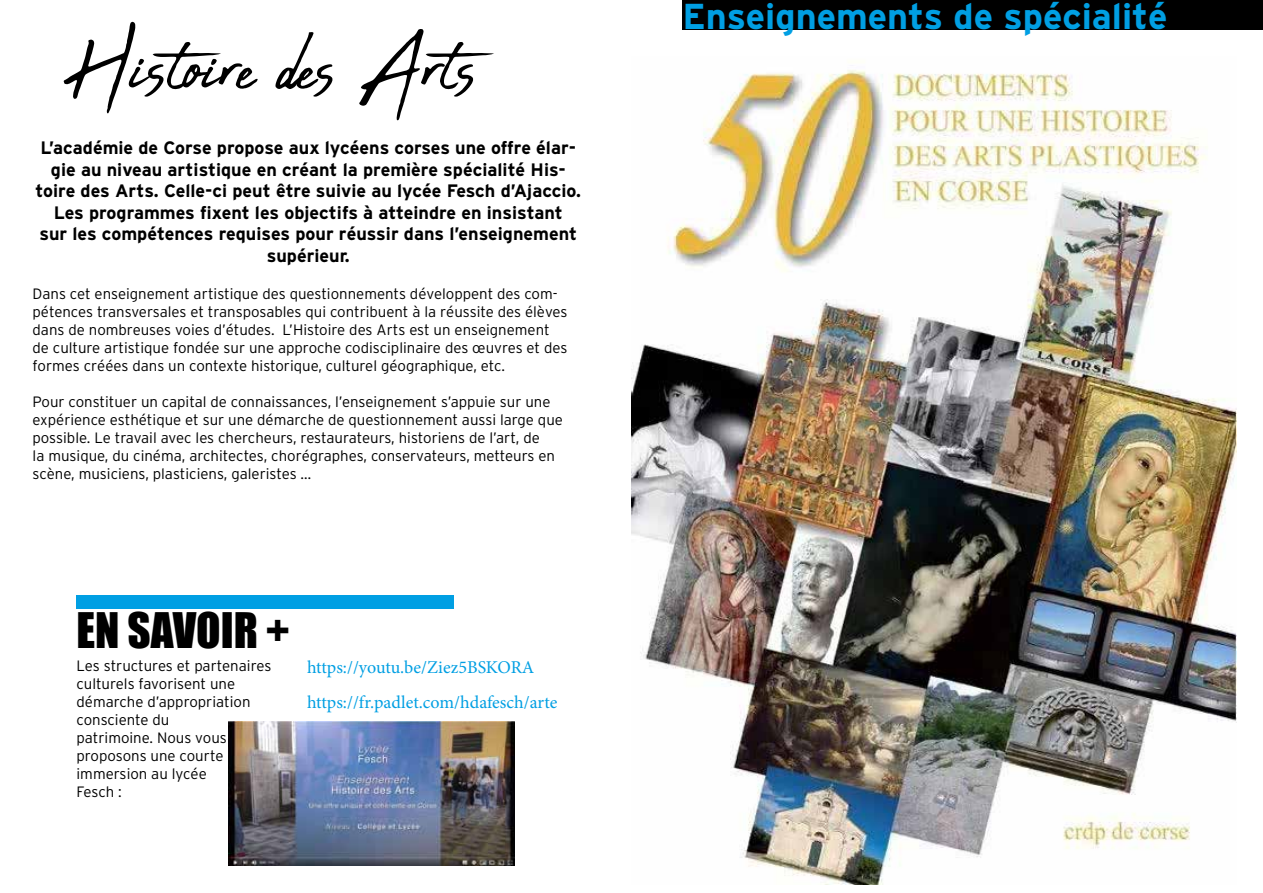
<style>
.page{position:relative;width:1263px;height:893px;background:#fff}
.page>*{position:absolute;margin:0;border:0;box-sizing:border-box;transform-origin:0 0}
.t1{font:108px "Abuget";color:#000}
.t2{font:45px "Impact";color:#000}
.t3{font:700 36px "Interstate";color:#009fe3}
.t4{font:700 18px/21.6px "Interstate";color:#000;text-align:center}
.t5{font:18px/35.5px "Minion Pro";color:#009fe3}
.t6{font:300 15px/18px "Interstate";color:#000}
</style>
<div class="page">
<img style="left:631px;top:70px;width:606px;height:814px">
<div style="left:77px;top:595px;width:377px;height:13px;background:#009fe3"></div>
<img style="left:229px;top:722px;width:285px;height:143px">
<div style="left:682px;top:0;width:581px;height:30px;background:#000"></div>
<h1 class="t1" style="left:65px;top:5px;width:414px">Histoire des Arts</h1>
<p class="t4" style="left:36px;top:137px;width:547px">L’académie de Corse propose aux lycéens corses une offre élar&shy;gie au niveau artistique en créant la première spécialité His&shy;toire des Arts. Celle-ci peut être suivie au lycée Fesch d’Ajaccio.<br>Les programmes fixent les objectifs à atteindre en insistant<br>sur les compétences requises pour réussir dans l’enseignement supérieur.</p>
<p class="t6" style="left:33px;top:285px;width:536px">Dans cet enseignement artistique des questionnements développent des com&shy;pétences transversales et transposables qui contribuent à la réussite des élèves dans de nombreuses voies d’études. L’Histoire des Arts est un enseignement de culture artistique fondée sur une approche codisciplinaire des œuvres et des formes créées dans un contexte historique, culturel géographique, etc.</p>
<p class="t6" style="left:33px;top:393px;width:532px">Pour constituer un capital de connaissances, l’enseignement s’appuie sur une expérience esthétique et sur une démarche de questionnement aussi large que possible. Le travail avec les chercheurs, restaurateurs, historiens de l’art, de<br>la musique, du cinéma, architectes, chorégraphes, conservateurs, metteurs en scène, musiciens, plasticiens, galeristes …</p>
<h2 class="t2" style="left:77px;top:595px;width:215px">EN SAVOIR +</h2>
<p class="t6" style="left:77px;top:657px;width:196px">Les structures et partenaires culturels favorisent une démarche d’appropriation consciente du<br>patrimoine. Nous vous proposons une courte immersion au lycée<br>Fesch :</p>
<p class="t5" style="left:307px;top:649px;width:252px">https://youtu.be/Ziez5BSKORA https://fr.padlet.com/hdafesch/arte</p>
<h3 class="t3" style="left:682px;top:-6px;width:486px">Enseignements de spécialité</h3>
</div>
